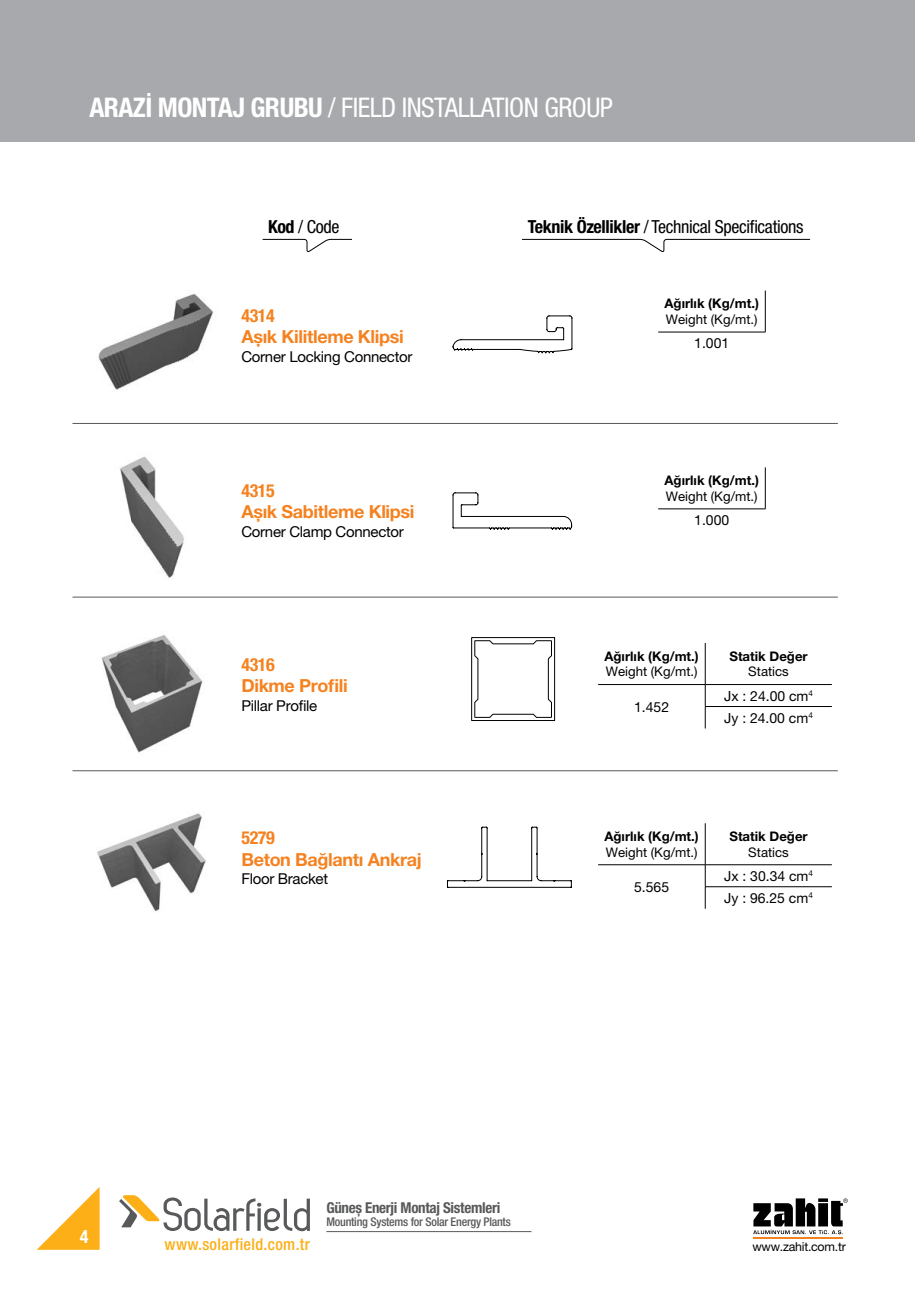
<style>
.page{position:relative;width:915px;height:1306px;background:#fff}
.page>*{position:absolute;margin:0;border:0;box-sizing:border-box;transform-origin:0 0}
.t1{font:condensed 27.15px "Helvetica Neue LT Pro";letter-spacing:-.02em;color:#fff}
.t2{font:700 condensed 18.15px "Helvetica Neue LT Pro";color:#fff}
.t3{font:700 18px "Helvetica Neue LT Pro";letter-spacing:-.02em;color:#f58220}
.t4{font:condensed 18px "Helvetica Neue LT Pro";letter-spacing:-.02em;color:#000}
.t5{font:700 condensed 18px "Helvetica Neue LT Pro";letter-spacing:-.02em;color:#f58220}
.t6{font:500 condensed 16.35px "Helvetica Neue LT Pro";letter-spacing:.02em;color:#fcaf17}
.t7{font:15px "Helvetica Neue LT Pro";letter-spacing:-.02em;color:#000}
.t8{font:700 condensed 15px "Helvetica Neue LT Pro";letter-spacing:-.02em;color:#58595b}
.t9{font:13.95px/22px "Helvetica Neue LT Pro";color:#000}
.t10{font:700 13.2px "Helvetica Neue LT Pro";color:#000}
.t11{font:13.2px "Helvetica Neue LT Pro";color:#000}
.t12{font:12.45px "Helvetica Neue LT Pro";letter-spacing:-.02em;color:#000}
.t13{font:500 condensed 12px "Helvetica Neue LT Pro";letter-spacing:-.02em;color:#58595b}
.s1{font-weight:700}
</style>
<div class="page">
<div style="left:0;top:0;width:914px;height:142px;background:#a7a9ac"></div>
<hr style="left:72px;top:423px;width:765px;height:1px;background:#58595b">
<hr style="left:72px;top:597px;width:765px;height:1px;background:#58595b">
<hr style="left:72px;top:770px;width:765px;height:1px;background:#58595b">
<svg style="left:262px;top:239px;width:90px;height:13px"></svg>
<svg style="left:522px;top:239px;width:288px;height:13px"></svg>
<img style="left:98px;top:294px;width:116px;height:96px">
<img style="left:120px;top:456px;width:64px;height:122px">
<img style="left:102px;top:635px;width:101px;height:118px">
<img style="left:97px;top:813px;width:109px;height:99px">
<svg style="left:452px;top:492px;width:120px;height:38px"></svg>
<svg style="left:452px;top:315px;width:120px;height:39px"></svg>
<svg style="left:471px;top:637px;width:84px;height:84px"></svg>
<svg style="left:447px;top:826px;width:125px;height:62px"></svg>
<hr style="left:764px;top:290px;width:1px;height:42px;background:#000">
<hr style="left:658px;top:332px;width:107px;height:1px;background:#000">
<hr style="left:764px;top:467px;width:1px;height:41px;background:#000">
<hr style="left:658px;top:508px;width:107px;height:1px;background:#000">
<hr style="left:704px;top:643px;width:1px;height:41px;background:#000">
<hr style="left:598px;top:684px;width:107px;height:1px;background:#000">
<hr style="left:705px;top:684px;width:126px;height:1px;background:#000">
<hr style="left:704px;top:706px;width:127px;height:1px;background:#000">
<svg style="left:704px;top:685px;width:1px;height:43px"></svg>
<hr style="left:704px;top:823px;width:1px;height:41px;background:#000">
<hr style="left:598px;top:864px;width:107px;height:1px;background:#000">
<hr style="left:705px;top:864px;width:126px;height:1px;background:#000">
<hr style="left:704px;top:886px;width:127px;height:1px;background:#000">
<svg style="left:704px;top:865px;width:1px;height:43px"></svg>
<svg style="left:37px;top:1187px;width:63px;height:62px"></svg>
<hr style="left:326px;top:1231px;width:205px;height:1px;background:#58595b">
<svg style="left:119px;top:1195px;width:191px;height:36px"></svg>
<svg style="left:753px;top:1198px;width:94px;height:36px"></svg>
<hr style="left:753px;top:1236px;width:89px;height:2px;background:#f58220">
<h1 class="t1" style="left:89px;top:92px;width:525px"><span class="s1">ARAZİ MONTAJ GRUBU</span> / FIELD INSTALLATION GROUP</h1>
<h3 class="t4" style="left:268px;top:216px;width:73px"><span class="s1">Kod</span> / Code</h3>
<h3 class="t4" style="left:527px;top:216px;width:277px"><span class="s1">Teknik Özellikler</span> / Technical Specifications</h3>
<h3 class="t5" style="left:241px;top:304px;width:35px">4314</h3>
<h3 class="t3" style="left:241px;top:326px;width:164px">Aşık Kilitleme Klipsi</h3>
<p class="t7" style="left:241px;top:347px;width:172px">Corner Locking Connector</p>
<h3 class="t5" style="left:241px;top:479px;width:35px">4315</h3>
<h3 class="t3" style="left:241px;top:501px;width:174px">Aşık Sabitleme Klipsi</h3>
<p class="t7" style="left:241px;top:522px;width:164px">Corner Clamp Connector</p>
<h3 class="t5" style="left:241px;top:653px;width:35px">4316</h3>
<h3 class="t3" style="left:241px;top:674px;width:108px">Dikme Profili</h3>
<p class="t7" style="left:241px;top:696px;width:77px">Pillar Profile</p>
<h3 class="t5" style="left:241px;top:827px;width:35px">5279</h3>
<h3 class="t3" style="left:241px;top:848px;width:182px">Beton Bağlantı Ankraj</h3>
<p class="t7" style="left:241px;top:870px;width:88px">Floor Bracket</p>
<p class="t10" style="left:664px;top:295px;width:96px">Ağırlık (Kg/mt.)</p>
<p class="t11" style="left:665px;top:311px;width:93px">Weight (Kg/mt.)</p>
<p class="t9" style="left:694px;top:332px;width:36px">1.001</p>
<p class="t10" style="left:664px;top:472px;width:96px">Ağırlık (Kg/mt.)</p>
<p class="t11" style="left:665px;top:488px;width:93px">Weight (Kg/mt.)</p>
<p class="t9" style="left:694px;top:508px;width:36px">1.000</p>
<p class="t10" style="left:604px;top:647px;width:96px">Ağırlık (Kg/mt.)</p>
<p class="t11" style="left:605px;top:664px;width:93px">Weight (Kg/mt.)</p>
<p class="t10" style="left:729px;top:647px;width:80px">Statik Değer</p>
<p class="t11" style="left:748px;top:664px;width:42px">Statics</p>
<p class="t9" style="left:634px;top:695px;width:36px">1.452</p>
<p class="t9" style="left:723px;top:684px;width:90px">Jx : 24.00 cm<sup>4<br></sup>Jy : 24.00 cm<sup>4</sup></p>
<p class="t10" style="left:604px;top:828px;width:96px">Ağırlık (Kg/mt.)</p>
<p class="t11" style="left:605px;top:844px;width:93px">Weight (Kg/mt.)</p>
<p class="t10" style="left:729px;top:828px;width:80px">Statik Değer</p>
<p class="t11" style="left:748px;top:844px;width:42px">Statics</p>
<p class="t9" style="left:634px;top:875px;width:36px">5.565</p>
<p class="t9" style="left:723px;top:864px;width:90px">Jx : 30.34 cm<sup>4<br></sup>Jy : 96.25 cm<sup>4</sup></p>
<h2 class="t2" style="left:80px;top:1225px;width:10px">4</h2>
<p class="t8" style="left:326px;top:1198px;width:175px">Güneş Enerji Montaj Sistemleri</p>
<p class="t13" style="left:326px;top:1214px;width:186px">Mounting Systems for Solar Energy Plants</p>
<p class="t6" style="left:164px;top:1234px;width:147px">www.solarfield.com.tr</p>
<p class="t12" style="left:752px;top:1238px;width:95px">www.zahit.com.tr</p>
</div>
